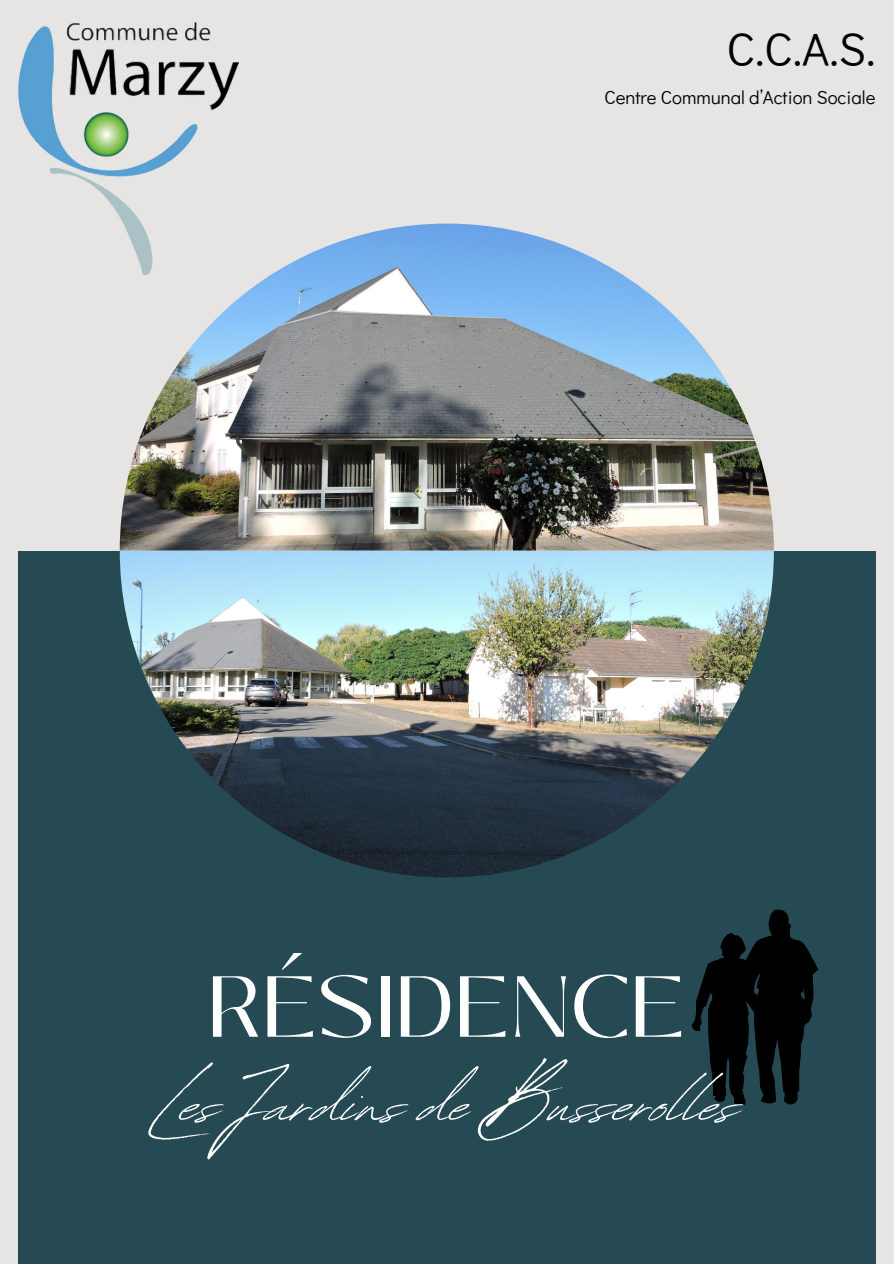
<style>
.page{position:relative;width:894px;height:1264px;background:#fff}
.page>*{position:absolute;margin:0;border:0;box-sizing:border-box;transform-origin:0 0}
.t1{font:93.9px "Revive 80 Signature";color:#fff}
.t2{font:86.1px "Black Mango";color:#fff}
.t3{font:46.5px "Didact Gothic";color:#000}
.t4{font:18.6px "Didact Gothic";color:#000}
</style>
<div class="page">
<div style="left:0;top:0;width:893px;height:1263px;background:#e6e5e4"></div>
<div style="left:18px;top:550px;width:857px;height:713px;background:#264a54"></div>
<img style="left:120px;top:223px;width:653px;height:654px">
<svg style="left:691px;top:909px;width:126px;height:196px"></svg>
<img style="left:18px;top:22px;width:220px;height:252px">
<p class="t3" style="left:726px;top:18px;width:150px">C.C.A.S.</p>
<p class="t4" style="left:604px;top:84px;width:272px">Centre Communal d’Action Sociale</p>
<p class="t2" style="left:207px;top:942px;width:480px">RÉSIDENCE</p>
<p class="t1" style="left:154px;top:1032px;width:586px">LesJardins de Busserolles</p>
</div>
